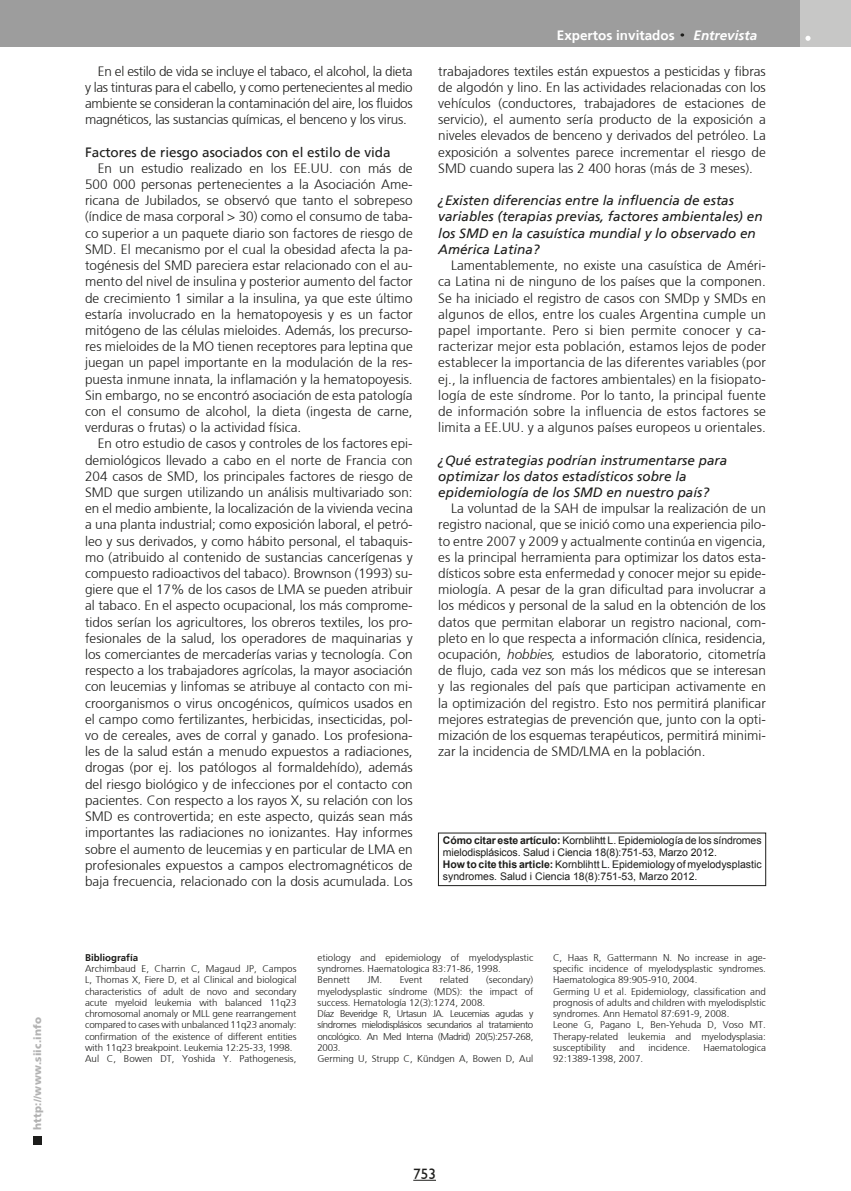
<style>
.page{position:relative;width:851px;height:1191px;background:#fff}
.page>*{position:absolute;margin:0;border:0;box-sizing:border-box;transform-origin:0 0}
.t1{font:15px "Humanist 521 BT";color:#1d1d1b}
.t2{font:300 13.5px/16.2px "Frutiger";color:#1d1d1b;text-align:justify}
.t3{font:italic 13.5px/16.2px "Frutiger";color:#1d1d1b}
.t4{font:13.5px "Frutiger";color:#1d1d1b}
.t5{font:700 13.5px "Frutiger";color:#fff}
.t6{font:italic 700 13.5px "Frutiger";color:#fff}
.t7{font:10.5px/12px "Arial";color:#1d1d1b}
.t8{font:900 10.5px "Frutiger";letter-spacing:.015em;color:#b2b2b2}
.t9{font:300 9.75px/11.2px "Frutiger";color:#1d1d1b}
.t10{font:300 9.75px/11.2px "Frutiger";letter-spacing:-.04em;color:#1d1d1b}
.t11{font:700 9.75px "Frutiger";color:#1d1d1b}
.s1{font-style:italic}
.s2{font-weight:700}
</style>
<div class="page">
<svg style="left:413px;top:1179px;width:23px;height:1px"></svg>
<div style="left:0;top:0;width:850px;height:47px;background:#9d9d9d"></div>
<div style="left:33px;top:1135px;width:9px;height:9px;background:#1d1d1b"></div>
<div style="left:799px;top:0;width:51px;height:47px;background:#c7c7c6"></div>
<svg style="left:805px;top:36px;width:5px;height:5px"></svg>
<svg style="left:680px;top:33px;width:4px;height:4px"></svg>
<p class="t8" style="left:31px;top:1129px;width:114px;rotate:-90deg">http://www.siic.info</p>
<p class="t2" style="left:85px;top:63px;width:329px;text-indent:13px">En el estilo de vida se incluye el tabaco, el alcohol, la dieta y las tinturas para el cabello, y como pertenecientes al medio ambiente se consideran la contaminación del aire, los fluidos magnéticos, las sustancias químicas, el benceno y los virus.</p>
<p class="t4" style="left:85px;top:144px;width:307px">Factores de riesgo asociados con el estilo de vida</p>
<p class="t2" style="left:85px;top:160px;width:329px;text-indent:13px">En un estudio realizado en los EE.UU. con más de 500 000 personas pertenecientes a la Asociación Ame&shy;ricana de Jubilados, se observó que tanto el sobrepeso (índice de masa corporal &gt; 30) como el consumo de taba&shy;co superior a un paquete diario son factores de riesgo de SMD. El mecanismo por el cual la obesidad afecta la pa&shy;togénesis del SMD pareciera estar relacionado con el au&shy;mento del nivel de insulina y posterior aumento del factor de crecimiento 1 similar a la insulina, ya que este último estaría involucrado en la hematopoyesis y es un factor mitógeno de las células mieloides. Además, los precurso&shy;res mieloides de la MO tienen receptores para leptina que juegan un papel importante en la modulación de la res&shy;puesta inmune innata, la inflamación y la hematopoyesis.<br>Sin embargo, no se encontró asociación de esta patología con el consumo de alcohol, la dieta (ingesta de carne, verduras o frutas) o la actividad física.</p>
<p class="t2" style="left:85px;top:435px;width:329px;text-indent:13px">En otro estudio de casos y controles de los factores epi&shy;demiológicos llevado a cabo en el norte de Francia con 204 casos de SMD, los principales factores de riesgo de SMD que surgen utilizando un análisis multivariado son: en el medio ambiente, la localización de la vivienda vecina a una planta industrial; como exposición laboral, el petró&shy;leo y sus derivados, y como hábito personal, el tabaquis&shy;mo (atribuido al contenido de sustancias cancerígenas y compuesto radioactivos del tabaco). Brownson (1993) su&shy;giere que el 17% de los casos de LMA se pueden atribuir al tabaco. En el aspecto ocupacional, los más comprome&shy;tidos serían los agricultores, los obreros textiles, los pro&shy;fesionales de la salud, los operadores de maquinarias y los comerciantes de mercaderías varias y tecnología. Con respecto a los trabajadores agrícolas, la mayor asociación con leucemias y linfomas se atribuye al contacto con mi&shy;croorganismos o virus oncogénicos, químicos usados en el campo como fertilizantes, herbicidas, insecticidas, pol&shy;vo de cereales, aves de corral y ganado. Los profesiona&shy;les de la salud están a menudo expuestos a radiaciones, drogas (por ej. los patólogos al formaldehído), además del riesgo biológico y de infecciones por el contacto con pacientes. Con respecto a los rayos X, su relación con los SMD es controvertida; en este aspecto, quizás sean más importantes las radiaciones no ionizantes. Hay informes sobre el aumento de leucemias y en particular de LMA en profesionales expuestos a campos electromagnéticos de baja frecuencia, relacionado con la dosis acumulada. Los</p>
<p class="t5" style="left:556px;top:28px;width:119px">Expertos invitados</p>
<p class="t6" style="left:693px;top:28px;width:65px">Entrevista</p>
<p class="t2" style="left:438px;top:63px;width:329px">trabajadores textiles están expuestos a pesticidas y fibras de algodón y lino. En las actividades relacionadas con los vehículos (conductores, trabajadores de estaciones de servicio), el aumento sería producto de la exposición a niveles elevados de benceno y derivados del petróleo. La exposición a solventes parece incrementar el riesgo de SMD cuando supera las 2 400 horas (más de 3 meses).</p>
<p class="t3" style="left:438px;top:192px;width:326px">¿Existen diferencias entre la influencia de estas variables (terapias previas, factores ambientales) en los SMD en la casuística mundial y lo observado en América Latina?</p>
<p class="t2" style="left:438px;top:257px;width:329px;text-indent:13px">Lamentablemente, no existe una casuística de Améri&shy;ca Latina ni de ninguno de los países que la componen.<br>Se ha iniciado el registro de casos con SMDp y SMDs en algunos de ellos, entre los cuales Argentina cumple un papel importante. Pero si bien permite conocer y ca&shy;racterizar mejor esta población, estamos lejos de poder establecer la importancia de las diferentes variables (por ej., la influencia de factores ambientales) en la fisiopato&shy;logía de este síndrome. Por lo tanto, la principal fuente de información sobre la influencia de estos factores se limita a EE.UU. y a algunos países europeos u orientales.</p>
<p class="t3" style="left:438px;top:452px;width:290px">¿Qué estrategias podrían instrumentarse para optimizar los datos estadísticos sobre la epidemiología de los SMD en nuestro país?</p>
<p class="t2" style="left:438px;top:500px;width:329px;text-indent:13px">La voluntad de la SAH de impulsar la realización de un registro nacional, que se inició como una experiencia pilo&shy;to entre 2007 y 2009 y actualmente continúa en vigencia, es la principal herramienta para optimizar los datos esta&shy;dísticos sobre esta enfermedad y conocer mejor su epide&shy;miología. A pesar de la gran dificultad para involucrar a los médicos y personal de la salud en la obtención de los datos que permitan elaborar un registro nacional, com&shy;pleto en lo que respecta a información clínica, residencia, ocupación, <span class="s1">hobbies,</span> estudios de laboratorio, citometría de flujo, cada vez son más los médicos que se interesan y las regionales del país que participan activamente en la optimización del registro. Esto nos permitirá planificar mejores estrategias de prevención que, junto con la opti&shy;mización de los esquemas terapéuticos, permitirá minimi&shy;zar la incidencia de SMD/LMA en la población.</p>
<p class="t7" style="left:443px;top:834px;width:320px"><span class="s2">Cómo citar este artículo:</span> Kornblihtt L. Epidemiología de los síndromes mielodisplásicos. Salud i Ciencia 18(8):751-53, Marzo 2012.<br><span class="s2">How to cite this article:</span> Kornblihtt L. Epidemiology of myelodysplastic syndromes. Salud i Ciencia 18(8):751-53, Marzo 2012.</p>
<p class="t11" style="left:85px;top:951px;width:55px">Bibliografía</p>
<p class="t9" style="left:85px;top:963px;width:213px">Archimbaud E, Charrin C, Magaud JP, Campos L, Thomas X, Fiere D, et al Clinical and biological characteristics of adult de novo and secondary acute myeloid leukemia with balanced 11q23 chromosomal anomaly or MLL gene rearrangement compared to cases with unbalanced 11q23 anomaly: confirmation of the existence of different entities with 11q23 breakpoint. Leukemia 12:25-33, 1998.<br>Aul C, Bowen DT, Yoshida Y. Pathogenesis,</p>
<p class="t9" style="left:317px;top:952px;width:217px">etiology and epidemiology of myelodysplastic syndromes. Haematologica 83:71-86, 1998.<br>Bennett</p>
<p class="t10" style="left:317px;top:974px;width:217px;text-indent:168px">(secondary) myelodysplastic síndrome (MDS): the impact of success. Hematología 12(3):1274, 2008.<br>Díaz Beveridge R, Urtasun JA. Leucemias agudas y síndromes mielodisplásicos secundarios al tratamiento oncológico. An Med Interna (Madrid) 20(5):257-268, 2003.<br>Germing U, Strupp C, Kündgen A, Bowen D, Aul</p>
<p class="t9" style="left:367px;top:974px;width:56px">JM. Event</p>
<p class="t9" style="left:440px;top:974px;width:30px">related</p>
<p class="t9" style="left:553px;top:952px;width:214px">C, Haas R, Gattermann N. No increase in age&shy;specific incidence of myelodysplastic syndromes.<br>Haematologica 89:905-910, 2004.<br>Germing U et al. Epidemiology, classification and prognosis of adults and children with myelodisplstic syndromes. Ann Hematol 87:691-9, 2008.<br>Leone G, Pagano L, Ben-Yehuda D, Voso MT.<br>Therapy-related leukemia and myelodysplasia: susceptibility</p>
<p class="t9" style="left:619px;top:1042px;width:17px">and</p>
<p class="t9" style="left:648px;top:1042px;width:43px">incidence.</p>
<p class="t9" style="left:703px;top:1042px;width:64px">Haematologica</p>
<p class="t9" style="left:553px;top:1053px;width:91px">92:1389-1398, 2007.</p>
<p class="t1" style="left:413px;top:1164px;width:24px">753</p>
</div>
